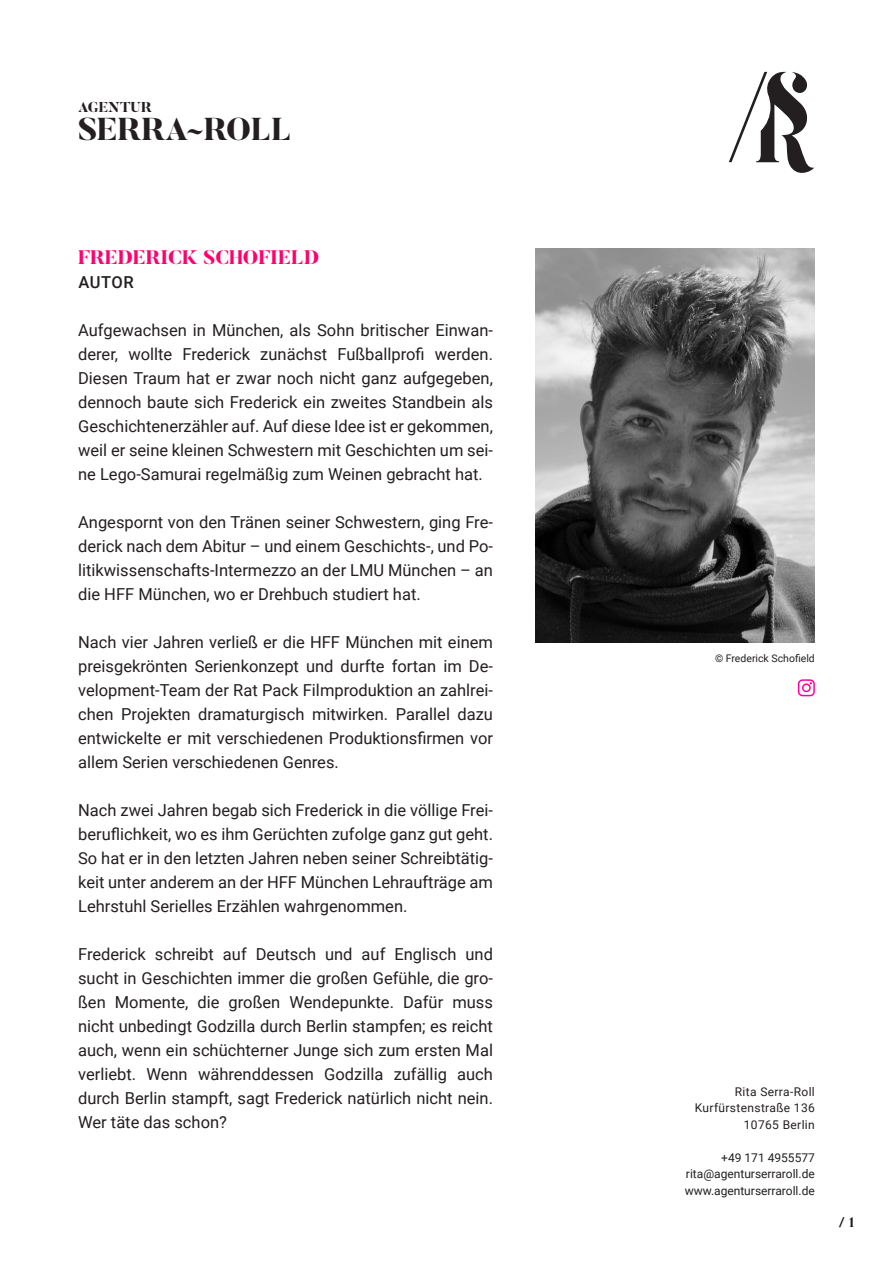
<style>
.page{position:relative;width:893px;height:1263px;background:#fff}
.page>*{position:absolute;margin:0;border:0;box-sizing:border-box;transform-origin:0 0}
.t1{font:800 31.5px "Butler";letter-spacing:-.01em;color:#231f20}
.t2{font:800 19.5px "Butler";color:#ff006d}
.t3{font:16.5px/24px "Roboto";color:#231f20;text-align:justify}
.t4{font:500 16.5px "Roboto";letter-spacing:.03em;color:#231f20}
.t5{font:800 14.25px "Butler";color:#231f20}
.t6{font:800 13.5px "Butler";color:#231f20}
.t7{font:12px/16.5px "Roboto";color:#231f20}
.t8{font:12px "Roboto";letter-spacing:.03em;color:#231f20}
.t9{font:10.5px "Roboto";color:#231f20}
</style>
<div class="page">
<img style="left:535px;top:249px;width:280px;height:393px">
<svg style="left:729px;top:72px;width:85px;height:101px"></svg>
<svg style="left:798px;top:679px;width:17px;height:17px"></svg>
<p class="t5" style="left:78px;top:98px;width:75px">AGENTUR</p>
<p class="t1" style="left:78px;top:109px;width:215px">SERRA~ROLL</p>
<p class="t2" style="left:78px;top:245px;width:242px">FREDERICK SCHOFIELD</p>
<p class="t4" style="left:78px;top:271px;width:57px">AUTOR</p>
<p class="t3" style="left:78px;top:318px;width:416px">Aufgewachsen in München, als Sohn britischer Einwan&shy;derer, wollte Frederick zunächst Fußballprofi werden.<br>Diesen Traum hat er zwar noch nicht ganz aufgegeben, dennoch baute sich Frederick ein zweites Standbein als Geschichtenerzähler auf. Auf diese Idee ist er gekommen, weil er seine kleinen Schwestern mit Geschichten um sei&shy;ne Lego-Samurai regelmäßig zum Weinen gebracht hat.</p>
<p class="t3" style="left:78px;top:510px;width:416px">Angespornt von den Tränen seiner Schwestern, ging Fre&shy;derick nach dem Abitur – und einem Geschichts-, und Po&shy;litikwissenschafts-Intermezzo an der LMU München – an die HFF München, wo er Drehbuch studiert hat.</p>
<p class="t3" style="left:78px;top:630px;width:416px">Nach vier Jahren verließ er die HFF München mit einem preisgekrönten Serienkonzept und durfte fortan im De&shy;velopment-Team der Rat Pack Filmproduktion an zahlrei&shy;chen Projekten dramaturgisch mitwirken. Parallel dazu entwickelte er mit verschiedenen Produktionsfirmen vor allem Serien verschiedenen Genres.</p>
<p class="t3" style="left:78px;top:798px;width:416px">Nach zwei Jahren begab sich Frederick in die völlige Frei&shy;beruflichkeit, wo es ihm Gerüchten zufolge ganz gut geht.<br>So hat er in den letzten Jahren neben seiner Schreibtätig&shy;keit unter anderem an der HFF München Lehraufträge am Lehrstuhl Serielles Erzählen wahrgenommen.</p>
<p class="t3" style="left:78px;top:942px;width:416px">Frederick schreibt auf Deutsch und auf Englisch und sucht in Geschichten immer die großen Gefühle, die gro&shy;ßen Momente, die großen Wendepunkte. Dafür muss nicht unbedingt Godzilla durch Berlin stampfen; es reicht auch, wenn ein schüchterner Junge sich zum ersten Mal verliebt. Wenn währenddessen Godzilla zufällig auch durch Berlin stampft, sagt Frederick natürlich nicht nein.<br>Wer täte das schon?</p>
<p class="t9" style="left:715px;top:651px;width:101px">© Frederick Schofield</p>
<p class="t8" style="left:735px;top:1083px;width:82px">Rita Serra-Roll</p>
<p class="t8" style="left:695px;top:1099px;width:122px">Kurfürstenstraße 136</p>
<p class="t8" style="left:744px;top:1116px;width:72px">10765 Berlin</p>
<p class="t7" style="left:721px;top:1149px;width:95px">+49 171 4955577</p>
<p class="t7" style="left:685px;top:1165px;width:132px">rita@agenturserraroll.de www.agenturserraroll.de</p>
<p class="t6" style="left:839px;top:1214px;width:17px">/ 1</p>
</div>
